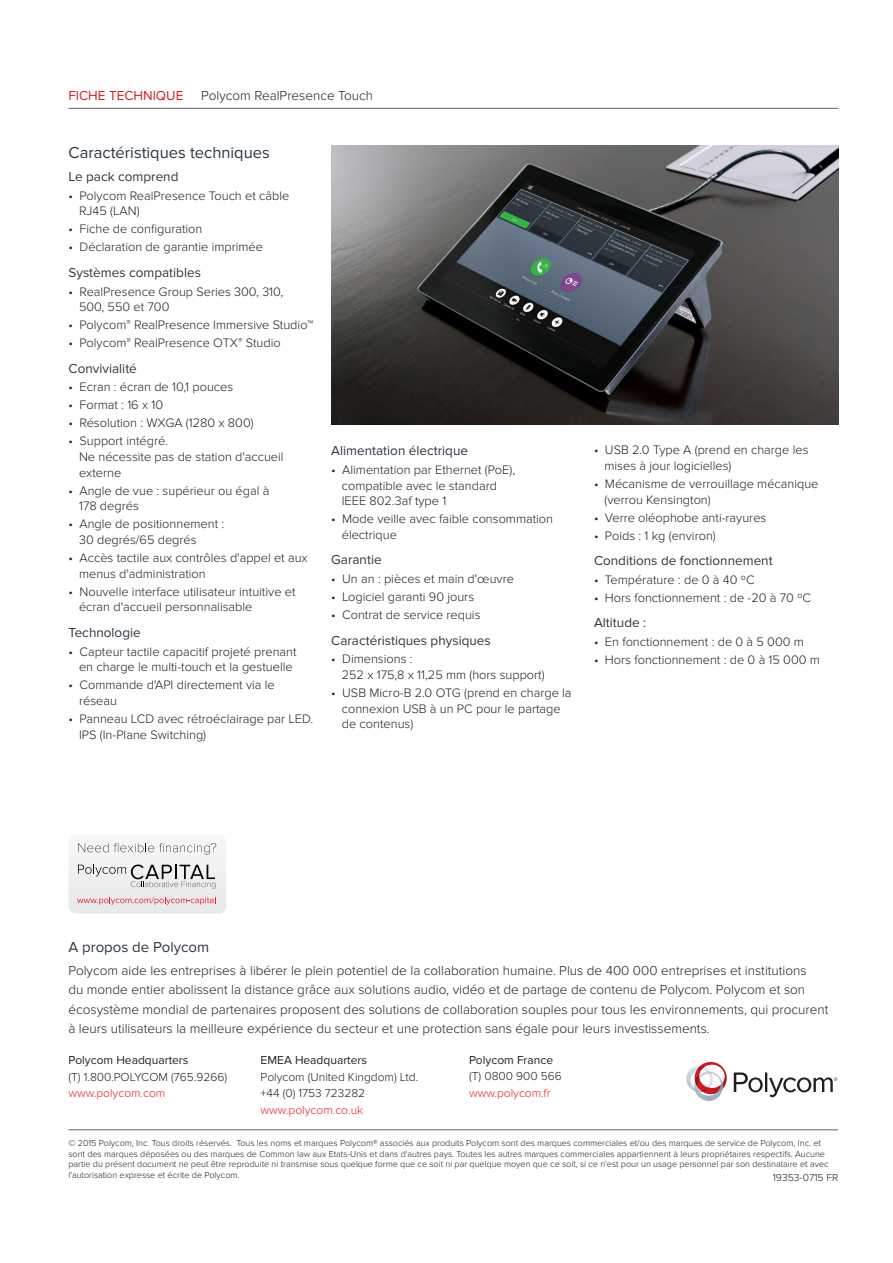
<style>
.page{position:relative;width:893px;height:1263px;background:#fff}
.page>*{position:absolute;margin:0;border:0;box-sizing:border-box;transform-origin:0 0}
.DS_-_Subhead_Level_1{font:16.5px "Proxima Nova";color:#2c3742}
.t1{font:15px "Proxima Nova";color:#2c3742}
.t2{font:300 13.5px/19.5px "Proxima Nova";color:#231f20}
.DS_-_Subhead_Level_2{font:13.5px "Proxima Nova";color:#2c3742}
.t3{font:13.5px "Proxima Nova";color:#d41b21}
.t4{font:300 12.75px/15.8px "Proxima Nova";color:#231f20}
.t5{font:300 12px/16.5px "Proxima Nova";color:#231f20}
.t6{font:12px "Proxima Nova";color:#231f20}
.t7{font:300 12px "Proxima Nova";color:#ee1d23}
.t8{font:300 10.5px "Proxima Nova";color:#231f20}
.t9{font:300 9px/10.5px "Proxima Nova";color:#231f20}
</style>
<div class="page">
<svg style="left:69px;top:843px;width:157px;height:70px"></svg>
<hr style="left:68px;top:1129px;width:770px;height:1px;background:#636366">
<svg style="left:686px;top:1062px;width:41px;height:39px"></svg>
<svg style="left:734px;top:1072px;width:29px;height:20px"></svg>
<hr style="left:765px;top:1072px;width:2px;height:20px;background:#231f20">
<svg style="left:769px;top:1077px;width:68px;height:20px"></svg>
<hr style="left:68px;top:108px;width:770px;height:1px;background:#636366">
<img style="left:331px;top:145px;width:507px;height:279px">
<p class="t3" style="left:68px;top:88px;width:116px">FICHE TECHNIQUE</p>
<p class="t2" style="left:201px;top:86px;width:173px">Polycom RealPresence Touch</p>
<p class="DS_-_Subhead_Level_1" style="left:69px;top:143px;width:203px">Caractéristiques techniques</p>
<p class="DS_-_Subhead_Level_2" style="left:69px;top:169px;width:111px">Le pack comprend</p>
<p class="t4" style="left:79px;top:188px;width:212px;text-indent:-10px">• Polycom RealPresence Touch et câble<br>RJ45 (LAN)</p>
<p class="t4" style="left:69px;top:221px;width:135px">• Fiche de configuration</p>
<p class="t4" style="left:69px;top:239px;width:196px">• Déclaration de garantie imprimée</p>
<p class="DS_-_Subhead_Level_2" style="left:69px;top:265px;width:134px">Systèmes compatibles</p>
<p class="t4" style="left:79px;top:284px;width:206px;text-indent:-10px">• RealPresence Group Series 300, 310,<br>500, 550 et 700</p>
<p class="t4" style="left:69px;top:317px;width:246px">• Polycom<sup>®</sup> RealPresence Immersive Studio™</p>
<p class="t4" style="left:69px;top:335px;width:214px">• Polycom<sup>®</sup> RealPresence OTX<sup>®</sup> Studio</p>
<p class="DS_-_Subhead_Level_2" style="left:69px;top:360px;width:70px">Convivialité</p>
<p class="t4" style="left:69px;top:379px;width:166px">• Ecran : écran de 10,1 pouces</p>
<p class="t4" style="left:69px;top:397px;width:96px">• Format : 16 x 10</p>
<p class="t4" style="left:69px;top:415px;width:187px">• Résolution : WXGA (1280 x 800)</p>
<p class="t4" style="left:79px;top:433px;width:206px;text-indent:-10px">• Support intégré.<br>Ne nécessite pas de station d'accueil externe</p>
<p class="t4" style="left:79px;top:483px;width:192px;text-indent:-10px">• Angle de vue : supérieur ou égal à<br>178 degrés</p>
<p class="t4" style="left:79px;top:516px;width:147px;text-indent:-10px">• Angle de positionnement :<br>30 degrés/65 degrés</p>
<p class="t4" style="left:79px;top:550px;width:230px;text-indent:-10px">• Accès tactile aux contrôles d'appel et aux menus d'administration</p>
<p class="t4" style="left:79px;top:583px;width:218px;text-indent:-10px">• Nouvelle interface utilisateur intuitive et écran d'accueil personnalisable</p>
<p class="DS_-_Subhead_Level_2" style="left:69px;top:624px;width:74px">Technologie</p>
<p class="t4" style="left:69px;top:643px;width:230px;text-align:center">• Capteur tactile capacitif projeté prenant en charge le multi-touch et la gestuelle</p>
<p class="t4" style="left:79px;top:677px;width:197px;text-indent:-10px">• Commande d'API directement via le réseau</p>
<p class="t4" style="left:79px;top:711px;width:236px;text-indent:-10px">• Panneau LCD avec rétroéclairage par LED.<br>IPS (In-Plane Switching)</p>
<p class="DS_-_Subhead_Level_2" style="left:331px;top:443px;width:138px">Alimentation électrique</p>
<p class="t4" style="left:342px;top:462px;width:175px;text-indent:-10px">• Alimentation par Ethernet (PoE), compatible avec le standard<br>IEEE 802.3af type 1</p>
<p class="t4" style="left:342px;top:511px;width:213px;text-indent:-10px">• Mode veille avec faible consommation électrique</p>
<p class="DS_-_Subhead_Level_2" style="left:331px;top:552px;width:52px">Garantie</p>
<p class="t4" style="left:331px;top:571px;width:184px">• Un an : pièces et main d'œuvre</p>
<p class="t4" style="left:331px;top:589px;width:144px">• Logiciel garanti 90 jours</p>
<p class="t4" style="left:331px;top:607px;width:151px">• Contrat de service requis</p>
<p class="DS_-_Subhead_Level_2" style="left:331px;top:632px;width:161px">Caractéristiques physiques</p>
<p class="t4" style="left:342px;top:651px;width:204px;text-indent:-10px">• Dimensions :<br>252 x 175,8 x 11,25 mm (hors support)</p>
<p class="t4" style="left:342px;top:685px;width:231px;text-indent:-10px">• USB Micro-B 2.0 OTG (prend en charge la connexion USB à un PC pour le partage de contenus)</p>
<p class="t4" style="left:604px;top:442px;width:206px;text-indent:-10px">• USB 2.0 Type A (prend en charge les mises à jour logicielles)</p>
<p class="t4" style="left:604px;top:476px;width:215px;text-indent:-10px">• Mécanisme de verrouillage mécanique (verrou Kensington)</p>
<p class="t4" style="left:594px;top:510px;width:174px">• Verre oléophobe anti-rayures</p>
<p class="t4" style="left:594px;top:528px;width:123px">• Poids : 1 kg (environ)</p>
<p class="DS_-_Subhead_Level_2" style="left:594px;top:553px;width:180px">Conditions de fonctionnement</p>
<p class="t4" style="left:594px;top:572px;width:162px">• Température : de 0 à 40 ºC</p>
<p class="t4" style="left:594px;top:590px;width:219px">• Hors fonctionnement : de -20 à 70 ºC</p>
<p class="DS_-_Subhead_Level_2" style="left:594px;top:615px;width:54px">Altitude :</p>
<p class="t4" style="left:594px;top:634px;width:211px">• En fonctionnement : de 0 à 5 000 m</p>
<p class="t4" style="left:594px;top:652px;width:227px">• Hors fonctionnement : de 0 à 15 000 m</p>
<p class="t1" style="left:68px;top:939px;width:142px">A propos de Polycom</p>
<p class="t2" style="left:68px;top:961px;width:761px">Polycom aide les entreprises à libérer le plein potentiel de la collaboration humaine. Plus de 400 000 entreprises et institutions<br>du monde entier abolissent la distance grâce aux solutions audio, vidéo et de partage de contenu de Polycom. Polycom et son écosystème mondial de partenaires proposent des solutions de collaboration souples pour tous les environnements, qui procurent à leurs utilisateurs la meilleure expérience du secteur et une protection sans égale pour leurs investissements.</p>
<p class="t6" style="left:68px;top:1053px;width:122px">Polycom Headquarters</p>
<p class="t5" style="left:68px;top:1068px;width:160px">(T) 1.800.POLYCOM (765.9266)</p>
<p class="t7" style="left:68px;top:1086px;width:98px">www.polycom.com</p>
<p class="t6" style="left:261px;top:1053px;width:108px">EMEA Headquarters</p>
<p class="t5" style="left:261px;top:1068px;width:159px">Polycom (United Kingdom) Ltd. +44 (0) 1753 723282</p>
<p class="t7" style="left:261px;top:1103px;width:104px">www.polycom.co.uk</p>
<p class="t6" style="left:469px;top:1053px;width:86px">Polycom France</p>
<p class="t5" style="left:469px;top:1068px;width:94px">(T) 0800 900 566</p>
<p class="t7" style="left:469px;top:1086px;width:83px">www.polycom.fr</p>
<p class="t9" style="left:68px;top:1138px;width:762px">© 2015 Polycom, Inc. Tous droits réservés. Tous les noms et marques Polycom® associés aux produits Polycom sont des marques commerciales et/ou des marques de service de Polycom, Inc. et sont des marques déposées ou des marques de Common law aux Etats-Unis et dans d'autres pays. Toutes les autres marques commerciales appartiennent à leurs propriétaires respectifs. Aucune partie du présent document ne peut être reproduite ni transmise sous quelque forme que ce soit ni par quelque moyen que ce soit, si ce n'est pour un usage personnel par son destinataire et avec l'autorisation expresse et écrite de Polycom.</p>
<p class="t8" style="left:773px;top:1171px;width:67px">19353-0715 FR</p>
</div>
